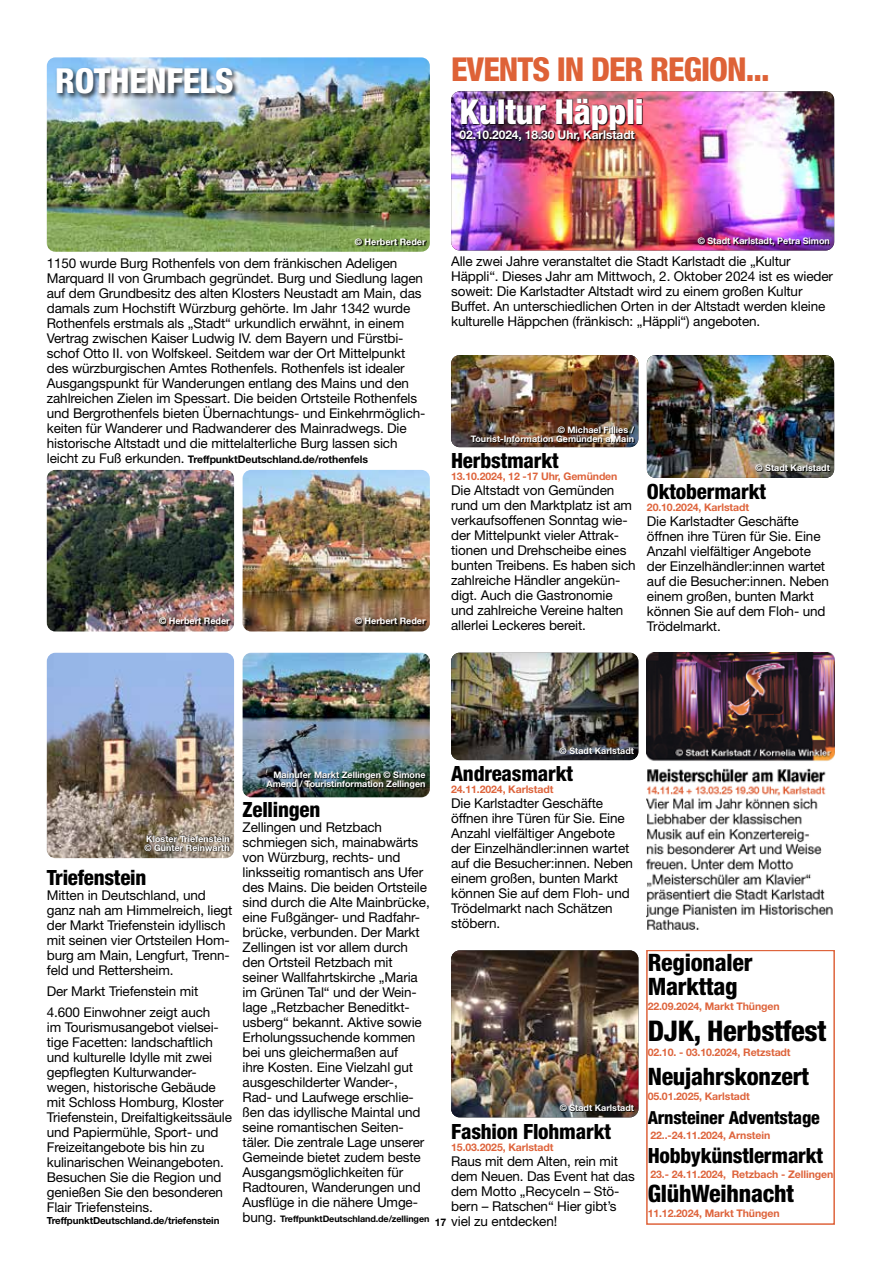
<style>
.page{position:relative;width:881px;height:1263px;background:#fff}
.page>*{position:absolute;margin:0;border:0;box-sizing:border-box;transform-origin:0 0}
.t1{font:800 condensed 34.5px "Helvetica Neue LT";letter-spacing:-.01em;color:#fff}
.t2{font:800 condensed 33px "Helvetica Neue LT";letter-spacing:-.03em;color:#de6237}
.t3{font:800 condensed 28.5px "Helvetica Neue LT";letter-spacing:-.01em;color:#000}
.t4{font:800 condensed 24px/24px "Helvetica Neue LT";letter-spacing:-.01em;color:#000}
.t5{font:800 condensed 21px "Helvetica Neue LT";letter-spacing:-.01em;color:#000}
.t6{font:800 condensed 18px "Helvetica Neue LT";letter-spacing:-.01em;color:#000}
.t7{font:13.5px/15px "Helvetica Neue LT";letter-spacing:-.01em;color:#000}
.t8{font:700 12px "Helvetica Neue LT";letter-spacing:-.01em;color:#fff}
.t9{font:700 10.5px "Helvetica Neue LT";letter-spacing:-.01em;color:#de643c}
.t10{font:700 10.5px "Helvetica Neue LT";letter-spacing:-.01em;color:#000}
.t11{font:700 9.75px "Helvetica Neue LT";letter-spacing:-.01em;color:#000}
.t12{font:700 9px/9px "Helvetica Neue LT";color:#fff;text-align:right}
.t13{font:700 9px "Helvetica Neue LT";letter-spacing:-.01em;color:#000}
.s1{font-weight:400;font-size:13.5px}
</style>
<div class="page">
<img style="left:47px;top:57px;width:382px;height:195px">
<svg style="left:355px;top:239px;width:72px;height:8px"></svg>
<img style="left:47px;top:470px;width:187px;height:161px">
<img style="left:242px;top:470px;width:187px;height:161px">
<svg style="left:160px;top:618px;width:71px;height:8px"></svg>
<svg style="left:355px;top:618px;width:72px;height:8px"></svg>
<div style="left:55px;top:66px;width:185px;height:35px;background:#000;opacity:.75"></div>
<img style="left:47px;top:653px;width:187px;height:205px">
<svg style="left:144px;top:835px;width:87px;height:17px"></svg>
<img style="left:242px;top:653px;width:187px;height:144px">
<img style="left:266px;top:772px;width:160px;height:18px">
<img style="left:451px;top:91px;width:382px;height:159px">
<svg style="left:697px;top:237px;width:132px;height:9px"></svg>
<img style="left:460px;top:98px;width:183px;height:44px">
<img style="left:646px;top:653px;width:187px;height:276px">
<img style="left:451px;top:653px;width:187px;height:107px">
<svg style="left:559px;top:747px;width:75px;height:8px"></svg>
<img style="left:646px;top:355px;width:187px;height:123px">
<svg style="left:755px;top:464px;width:75px;height:8px"></svg>
<img style="left:451px;top:355px;width:187px;height:92px">
<img style="left:470px;top:426px;width:164px;height:17px">
<div style="left:646px;top:950px;width:187px;height:275px;border:2px solid #de643c"></div>
<img style="left:451px;top:950px;width:187px;height:167px">
<svg style="left:559px;top:1104px;width:75px;height:8px"></svg>
<h1 class="t1" style="left:55px;top:59px;width:180px">ROTHENFELS</h1>
<h2 class="t2" style="left:451px;top:49px;width:320px">EVENTS IN DER REGION...</h2>
<h1 class="t1" style="left:459px;top:90px;width:185px">Kultur Häppli</h1>
<p class="t8" style="left:459px;top:127px;width:177px">02.10.2024, 18.30 Uhr, Karlstadt</p>
<p class="t12" style="left:354px;top:237px;width:72px">© Herbert Reder</p>
<p class="t7" style="left:47px;top:255px;width:380px">1150 wurde Burg Rothenfels von dem fränkischen Adeligen Marquard II von Grumbach gegründet. Burg und Siedlung lagen auf dem Grundbesitz des alten Klosters Neustadt am Main, das damals zum Hochstift Würzburg gehörte. Im Jahr 1342 wurde Rothenfels erstmals als „Stadt“ urkundlich erwähnt, in einem Vertrag zwischen Kaiser Ludwig IV. dem Bayern und Fürstbi&shy;schof Otto II. von Wolfskeel. Seitdem war der Ort Mittelpunkt des würzburgischen Amtes Rothenfels. Rothenfels ist idealer Ausgangspunkt für Wanderungen entlang des Mains und den zahlreichen Zielen im Spessart. Die beiden Ortsteile Rothenfels und Bergrothenfels bieten Übernachtungs- und Einkehrmöglich&shy;keiten für Wanderer und Radwanderer des Mainradwegs. Die historische Altstadt und die mittelalterliche Burg lassen sich</p>
<p class="t10" style="left:47px;top:453px;width:322px"><span class="s1">leicht zu Fuß erkunden.</span> TreffpunktDeutschland.de/rothenfels</p>
<p class="t12" style="left:159px;top:616px;width:72px">© Herbert Reder</p>
<p class="t12" style="left:354px;top:616px;width:72px">© Herbert Reder</p>
<p class="t12" style="left:697px;top:236px;width:134px">© Stadt Karlstadt, Petra Simon</p>
<p class="t7" style="left:451px;top:254px;width:383px">Alle zwei Jahre veranstaltet die Stadt Karlstadt die „Kultur Häppli“. Dieses Jahr am Mittwoch, 2. Oktober 2024 ist es wieder soweit: Die Karlstadter Altstadt wird zu einem großen Kultur Buffet. An unterschiedlichen Orten in der Altstadt werden kleine kulturelle Häppchen (fränkisch: „Häppli“) angeboten.</p>
<p class="t12" style="left:471px;top:425px;width:164px">© Michael Fillies /<br>Tourist-Information Gemünden a.Main</p>
<h3 class="t5" style="left:451px;top:448px;width:109px">Herbstmarkt</h3>
<p class="t9" style="left:451px;top:470px;width:168px">13.10.2024, 12 -17 Uhr, Gemünden</p>
<p class="t7" style="left:451px;top:483px;width:186px">Die Altstadt von Gemünden rund um den Marktplatz ist am verkaufsoffenen Sonntag wie&shy;der Mittelpunkt vieler Attrak&shy;tionen und Drehscheibe eines bunten Treibens. Es haben sich zahlreiche Händler angekün&shy;digt. Auch die Gastronomie und zahlreiche Vereine halten allerlei Leckeres bereit.</p>
<p class="t12" style="left:755px;top:464px;width:76px">© Stadt Karlstadt</p>
<h3 class="t5" style="left:646px;top:479px;width:121px">Oktobermarkt</h3>
<p class="t9" style="left:646px;top:501px;width:104px">20.10.2024, Karlstadt</p>
<p class="t7" style="left:646px;top:514px;width:183px">Die Karlstadter Geschäfte öffnen ihre Türen für Sie. Eine<br>Anzahl vielfältiger Angebote der Einzelhändler:innen wartet auf die Besucher:innen. Neben einem großen, bunten Markt können Sie auf dem Floh- und<br>Trödelmarkt.</p>
<p class="t12" style="left:144px;top:834px;width:87px;text-align:left">Kloster Triefenstein © Günter Reinwarth</p>
<h3 class="t5" style="left:47px;top:864px;width:101px">Triefenstein</h3>
<p class="t7" style="left:47px;top:887px;width:187px">Mitten in Deutschland, und ganz nah am Himmelreich, liegt der Markt Triefenstein idyllisch mit seinen vier Ortsteilen Hom&shy;burg am Main, Lengfurt, Trenn&shy;feld und Rettersheim.</p>
<p class="t7" style="left:47px;top:980px;width:165px;line-height:21px">Der Markt Triefenstein mit<br>4.600 Einwohner zeigt auch</p>
<p class="t7" style="left:47px;top:1019px;width:187px">im Tourismusangebot vielsei&shy;tige Facetten: landschaftlich und kulturelle Idylle mit zwei gepflegten Kulturwander&shy;wegen, historische Gebäude mit Schloss Homburg, Kloster<br>Triefenstein, Dreifaltigkeitssäule und Papiermühle, Sport- und<br>Freizeitangebote bis hin zu kulinarischen Weinangeboten.<br>Besuchen Sie die Region und genießen Sie den besonderen<br>Flair Triefensteins.</p>
<p class="t11" style="left:47px;top:1214px;width:174px">TreffpunktDeutschland.de/triefenstein</p>
<p class="t12" style="left:559px;top:746px;width:76px">© Stadt Karlstadt</p>
<h3 class="t5" style="left:451px;top:761px;width:123px">Andreasmarkt</h3>
<p class="t9" style="left:451px;top:783px;width:104px">24.11.2024, Karlstadt</p>
<p class="t7" style="left:451px;top:796px;width:183px">Die Karlstadter Geschäfte öffnen ihre Türen für Sie. Eine<br>Anzahl vielfältiger Angebote der Einzelhändler:innen wartet auf die Besucher:innen. Neben einem großen, bunten Markt können Sie auf dem Floh- und<br>Trödelmarkt nach Schätzen stöbern.</p>
<p class="t12" style="left:266px;top:770px;width:160px">Mainufer Markt Zellingen © Simone<br>Amend / Touristinformation Zellingen</p>
<h3 class="t5" style="left:242px;top:797px;width:79px">Zellingen</h3>
<p class="t7" style="left:242px;top:820px;width:189px">Zellingen und Retzbach schmiegen sich, mainabwärts von Würzburg, rechts- und linksseitig romantisch ans Ufer des Mains. Die beiden Ortsteile sind durch die Alte Mainbrücke, eine Fußgänger- und Radfahr&shy;brücke, verbunden. Der Markt<br>Zellingen ist vor allem durch den Ortsteil Retzbach mit seiner Wallfahrtskirche „Maria im Grünen Tal“ und der Wein&shy;lage „Retzbacher Beneditkt&shy;usberg“ bekannt. Aktive sowie<br>Erholungssuchende kommen bei uns gleichermaßen auf<br>ihre Kosten. Eine Vielzahl gut ausgeschilderter Wander-,<br>Rad- und Laufwege erschlie&shy;ßen das idyllische Maintal und seine romantischen Seiten&shy;täler. Die zentrale Lage unserer<br>Gemeinde bietet zudem beste<br>Ausgangsmöglichkeiten für<br>Radtouren, Wanderungen und<br>Ausflüge in die nähere Umge-</p>
<p class="t13" style="left:242px;top:1213px;width:188px"><span class="s1">bung.</span> TreffpunktDeutschland.de/zellingen</p>
<p class="t12" style="left:559px;top:1103px;width:76px">© Stadt Karlstadt</p>
<h3 class="t5" style="left:451px;top:1118px;width:161px">Fashion Flohmarkt</h3>
<p class="t9" style="left:451px;top:1140px;width:104px">15.03.2025, Karlstadt</p>
<p class="t7" style="left:451px;top:1153px;width:185px">Raus mit dem Alten, rein mit dem Neuen. Das Event hat das dem Motto „Recyceln – Stö&shy;bern – Ratschen“ Hier gibt’s viel zu entdecken!</p>
<p class="t10" style="left:434px;top:1216px;width:13px">17</p>
<h3 class="t4" style="left:647px;top:950px;width:106px">Regionaler<br>Markttag</h3>
<p class="t9" style="left:647px;top:999px;width:133px">22.09.2024, Markt Thüngen</p>
<h3 class="t3" style="left:647px;top:1013px;width:180px">DJK, Herbstfest</h3>
<p class="t9" style="left:647px;top:1046px;width:144px">02.10. - 03.10.2024, Retzstadt</p>
<h3 class="t4" style="left:647px;top:1064px;width:163px">Neujahrskonzert</h3>
<p class="t9" style="left:647px;top:1089px;width:104px">05.01.2025, Karlstadt</p>
<h3 class="t6" style="left:647px;top:1106px;width:174px">Arnsteiner Adventstage</h3>
<p class="t9" style="left:650px;top:1128px;width:121px">22..-24.11.2024, Arnstein</p>
<h3 class="t5" style="left:647px;top:1142px;width:177px">Hobbykünstlermarkt</h3>
<p class="t9" style="left:650px;top:1167px;width:184px">23.- 24.11.2024, Retzbach - Zellingen</p>
<h3 class="t4" style="left:647px;top:1181px;width:148px">GlühWeihnacht</h3>
<p class="t9" style="left:647px;top:1206px;width:133px">11.12.2024, Markt Thüngen</p>
</div>
